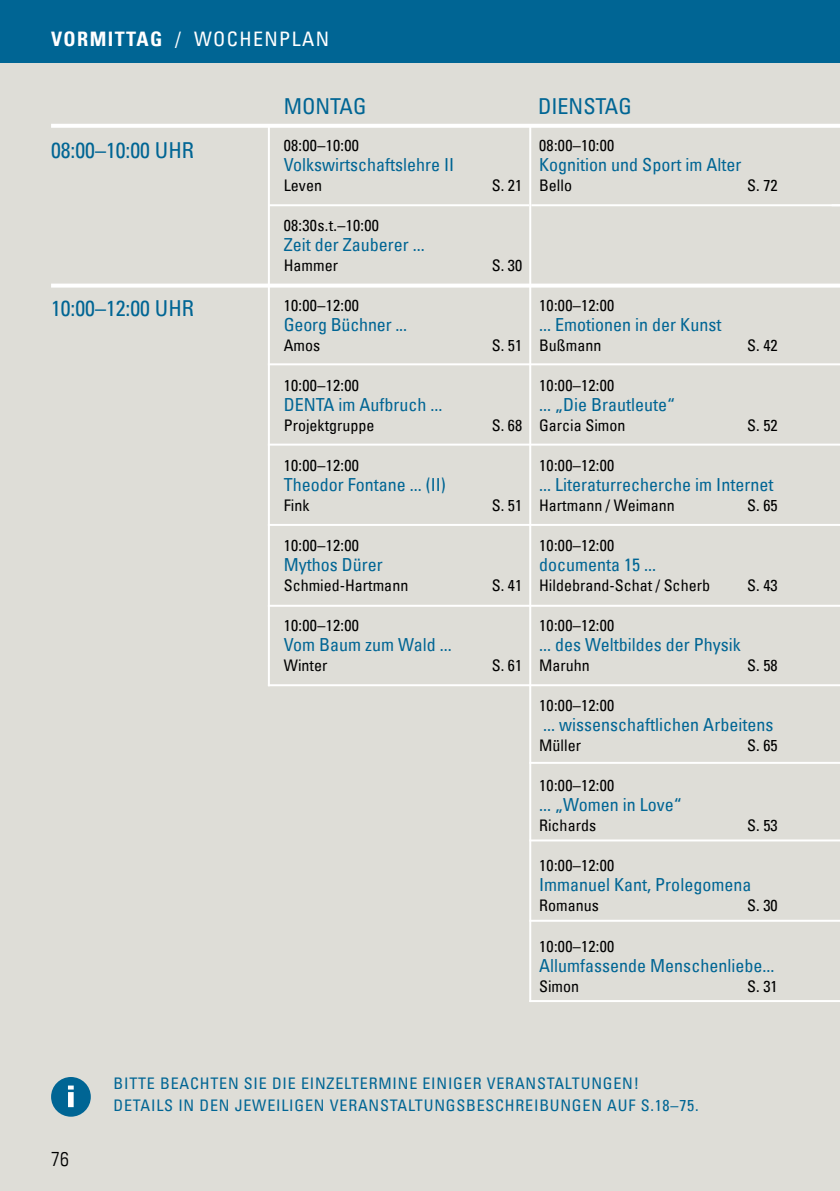
<style>
.page{position:relative;width:840px;height:1191px;background:#fff}
.page>*{position:absolute;margin:0;border:0;box-sizing:border-box;transform-origin:0 0}
.t1{font:condensed 22px "Univers Com 57";color:#006594}
.t2{font:condensed 20px "Univers Com 57";letter-spacing:.07em;color:#fff}
.t3{font:20px "Univers Com 47 Light Cond";color:#000}
.t4{font:condensed 18px "Univers Com 57";color:#006594}
.t5{font:condensed 16px "Univers Com 57";color:#000}
.t6{font:condensed 16px/22px "Univers Com 57";letter-spacing:.05em;color:#006594}
.s1{font-family:"Univers Com 67 Bold Cond";font-stretch:normal}
</style>
<div class="page">
<div style="left:0;top:52px;width:839px;height:1139px;background:#deddd7"></div>
<div style="left:0;top:0;width:839px;height:63px;background:#006594"></div>
<hr style="left:268px;top:125px;width:2px;height:561px;background:#fff">
<hr style="left:529px;top:125px;width:2px;height:877px;background:#fff">
<hr style="left:269px;top:204px;width:260px;height:2px;background:#fff">
<hr style="left:531px;top:204px;width:308px;height:2px;background:#fff">
<div style="left:51px;top:1077px;width:40px;height:39px;background:#006594;border-radius:50%"></div>
<svg style="left:68px;top:1085px;width:6px;height:4px"></svg>
<div style="left:68px;top:1092px;width:6px;height:15px;background:#fff"></div>
<hr style="left:51px;top:124px;width:788px;height:4px;background:#fff">
<svg style="left:51px;top:283px;width:788px;height:4px;fill:#fff"></svg>
<hr style="left:268px;top:363px;width:571px;height:2px;background:#fff">
<hr style="left:268px;top:443px;width:571px;height:2px;background:#fff">
<hr style="left:268px;top:524px;width:571px;height:2px;background:#fff">
<hr style="left:268px;top:605px;width:571px;height:2px;background:#fff">
<hr style="left:268px;top:684px;width:571px;height:2px;background:#fff">
<hr style="left:529px;top:839px;width:310px;height:2px;background:#fff">
<hr style="left:529px;top:762px;width:310px;height:2px;background:#fff">
<hr style="left:529px;top:919px;width:310px;height:2px;background:#fff">
<hr style="left:529px;top:1000px;width:310px;height:2px;background:#fff">
<p class="t2" style="left:51px;top:26px;width:279px"><span class="s1">VORMITTAG</span> / WOCHENPLAN</p>
<h1 class="t1" style="left:51px;top:136px;width:144px">08:00–10:00 UHR</h1>
<h1 class="t1" style="left:51px;top:294px;width:144px">10:00–12:00 UHR</h1>
<h1 class="t1" style="left:283px;top:92px;width:84px">MONTAG</h1>
<h1 class="t1" style="left:537px;top:92px;width:95px">DIENSTAG</h1>
<p class="t5" style="left:283px;top:135px;width:77px">08:00–10:00</p>
<p class="t4" style="left:283px;top:153px;width:172px">Volkswirtschaftslehre II</p>
<p class="t5" style="left:283px;top:175px;width:40px">Leven</p>
<p class="t5" style="left:491px;top:175px;width:32px">S. 21</p>
<p class="t5" style="left:283px;top:215px;width:97px">08:30s.t.–10:00</p>
<p class="t4" style="left:283px;top:233px;width:142px">Zeit der Zauberer ...</p>
<p class="t5" style="left:283px;top:255px;width:56px">Hammer</p>
<p class="t5" style="left:491px;top:255px;width:32px">S. 30</p>
<p class="t5" style="left:283px;top:295px;width:77px">10:00–12:00</p>
<p class="t4" style="left:283px;top:313px;width:125px">Georg Büchner ...</p>
<p class="t5" style="left:283px;top:335px;width:38px">Amos</p>
<p class="t5" style="left:491px;top:335px;width:32px">S. 51</p>
<p class="t5" style="left:283px;top:375px;width:77px">10:00–12:00</p>
<p class="t4" style="left:283px;top:393px;width:160px">DENTA im Aufbruch ...</p>
<p class="t5" style="left:283px;top:415px;width:92px">Projektgruppe</p>
<p class="t5" style="left:491px;top:415px;width:32px">S. 68</p>
<p class="t5" style="left:283px;top:455px;width:77px">10:00–12:00</p>
<p class="t4" style="left:283px;top:473px;width:163px">Theodor Fontane ... (II)</p>
<p class="t5" style="left:283px;top:495px;width:27px">Fink</p>
<p class="t5" style="left:491px;top:495px;width:32px">S. 51</p>
<p class="t5" style="left:283px;top:535px;width:77px">10:00–12:00</p>
<p class="t4" style="left:283px;top:553px;width:100px">Mythos Dürer</p>
<p class="t5" style="left:283px;top:575px;width:126px">Schmied-Hartmann</p>
<p class="t5" style="left:491px;top:575px;width:32px">S. 41</p>
<p class="t5" style="left:283px;top:615px;width:77px">10:00–12:00</p>
<p class="t4" style="left:283px;top:633px;width:169px">Vom Baum zum Wald ...</p>
<p class="t5" style="left:283px;top:655px;width:45px">Winter</p>
<p class="t5" style="left:491px;top:655px;width:32px">S. 61</p>
<p class="t5" style="left:539px;top:135px;width:77px">08:00–10:00</p>
<p class="t4" style="left:539px;top:153px;width:203px">Kognition und Sport im Alter</p>
<p class="t5" style="left:539px;top:175px;width:34px">Bello</p>
<p class="t5" style="left:746px;top:175px;width:32px">S. 72</p>
<p class="t5" style="left:539px;top:295px;width:77px">10:00–12:00</p>
<p class="t4" style="left:539px;top:313px;width:183px">... Emotionen in der Kunst</p>
<p class="t5" style="left:539px;top:335px;width:64px">Bußmann</p>
<p class="t5" style="left:746px;top:335px;width:32px">S. 42</p>
<p class="t5" style="left:539px;top:375px;width:77px">10:00–12:00</p>
<p class="t4" style="left:539px;top:393px;width:137px">... „Die Brautleute“</p>
<p class="t5" style="left:539px;top:415px;width:88px">Garcia Simon</p>
<p class="t5" style="left:746px;top:415px;width:32px">S. 52</p>
<p class="t5" style="left:539px;top:455px;width:77px">10:00–12:00</p>
<p class="t4" style="left:539px;top:473px;width:235px">... Literaturrecherche im Internet</p>
<p class="t5" style="left:539px;top:495px;width:137px">Hartmann / Weimann</p>
<p class="t5" style="left:746px;top:495px;width:32px">S. 65</p>
<p class="t5" style="left:539px;top:535px;width:77px">10:00–12:00</p>
<p class="t4" style="left:539px;top:553px;width:118px">documenta 15 ...</p>
<p class="t5" style="left:539px;top:575px;width:172px">Hildebrand-Schat / Scherb</p>
<p class="t5" style="left:746px;top:575px;width:32px">S. 43</p>
<p class="t5" style="left:539px;top:615px;width:77px">10:00–12:00</p>
<p class="t4" style="left:539px;top:633px;width:203px">... des Weltbildes der Physik</p>
<p class="t5" style="left:539px;top:655px;width:52px">Maruhn</p>
<p class="t5" style="left:746px;top:655px;width:32px">S. 58</p>
<p class="t5" style="left:539px;top:695px;width:77px">10:00–12:00</p>
<p class="t4" style="left:543px;top:713px;width:231px">... wissenschaftlichen Arbeitens</p>
<p class="t5" style="left:539px;top:735px;width:43px">Müller</p>
<p class="t5" style="left:746px;top:735px;width:32px">S. 65</p>
<p class="t5" style="left:539px;top:775px;width:77px">10:00–12:00</p>
<p class="t4" style="left:539px;top:793px;width:144px">... „Women in Love“</p>
<p class="t5" style="left:539px;top:815px;width:58px">Richards</p>
<p class="t5" style="left:746px;top:815px;width:32px">S. 53</p>
<p class="t5" style="left:539px;top:855px;width:77px">10:00–12:00</p>
<p class="t4" style="left:539px;top:873px;width:213px">Immanuel Kant, Prolegomena</p>
<p class="t5" style="left:539px;top:895px;width:61px">Romanus</p>
<p class="t5" style="left:746px;top:895px;width:32px">S. 30</p>
<p class="t5" style="left:539px;top:935px;width:77px">10:00–12:00</p>
<p class="t4" style="left:539px;top:953px;width:236px">Allumfassende Menschenliebe...</p>
<p class="t5" style="left:539px;top:975px;width:41px">Simon</p>
<p class="t5" style="left:746px;top:975px;width:32px">S. 31</p>
<p class="t3" style="left:51px;top:1146px;width:19px">76</p>
<p class="t6" style="left:113px;top:1071px;width:586px">BITTE BEACHTEN SIE DIE EINZELTERMINE EINIGER VERANSTALTUNGEN!<br>DETAILS IN DEN JEWEILIGEN VERANSTALTUNGSBESCHREIBUNGEN AUF S.18–75.</p>
</div>
